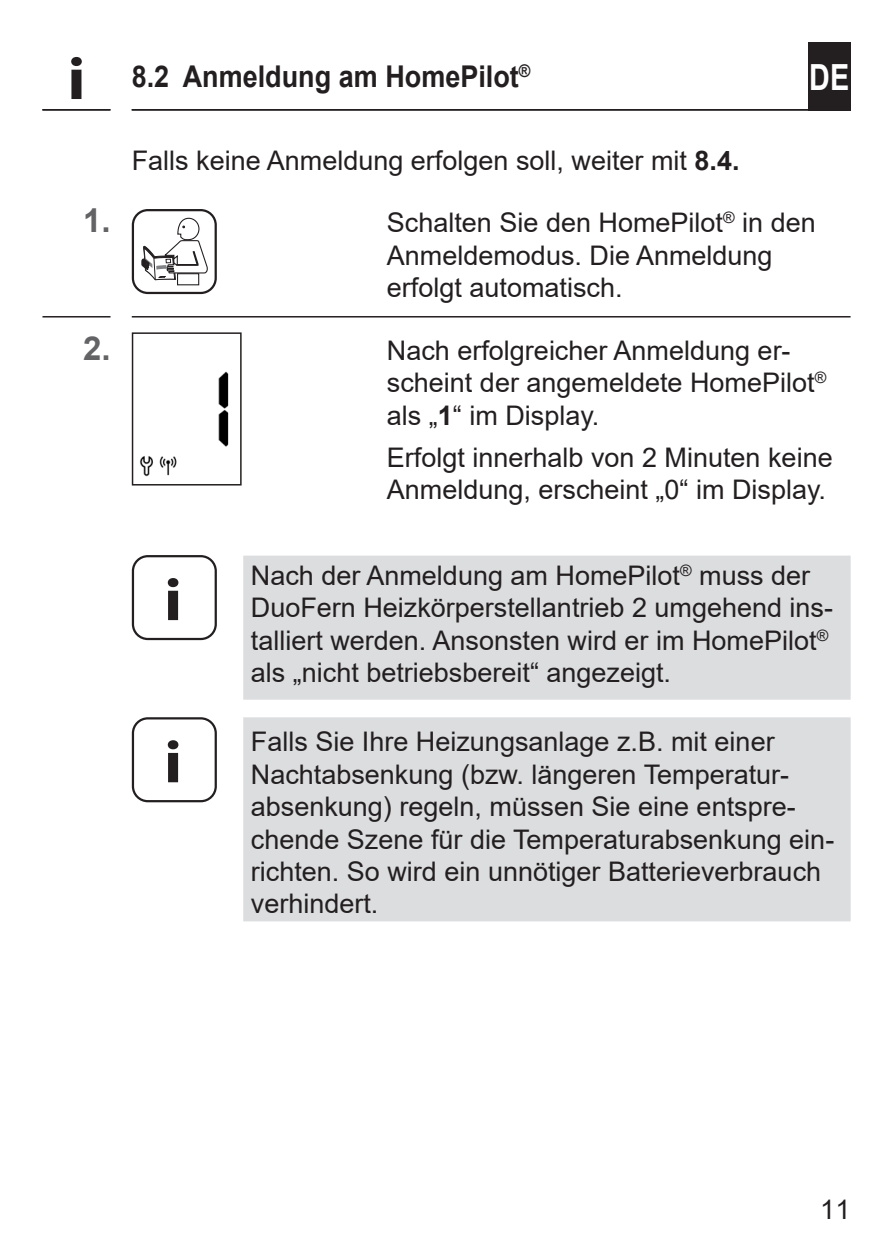
<style>
.page{position:relative;width:893px;height:1259px;background:#fff}
.page>*{position:absolute;margin:0;border:0;box-sizing:border-box;transform-origin:0 0}
.INFO-Icon{font:700 60px "Myriad Pro";color:#231f20;scale:1.1 1}
.t1{font:700 36px "Arial";color:#fff;scale:.8 1}
.t2{font:700 33px "Arial";color:#636366}
.t3{font:700 30px "Arial";color:#231f20;scale:.9 1}
.Nützliche_Infos_-_DE{font:27px/32.4px "Arial";color:#231f20}
.Fließtext_nach_Handl{font:27px/32.4px "Arial";color:#231f20}
.t4{font:700 17.4px "Arial";color:#231f20;scale:.9 1}
.s1{font-weight:700}
</style>
<div class="page">
<div style="left:808px;top:42px;width:42px;height:69px;background:#231f20"></div>
<hr style="left:132px;top:109px;width:718px;height:2px;background:#231f20">
<hr style="left:42px;top:109px;width:68px;height:2px;background:#231f20">
<svg style="left:42px;top:316px;width:809px;height:1px"></svg>
<div style="left:177px;top:273px;width:22px;height:12px;border:1px solid #231f20"></div>
<svg style="left:142px;top:217px;width:66px;height:63px"></svg>
<div style="left:132px;top:209px;width:85px;height:85px;border:2px solid #231f20;border-radius:15px"></div>
<img style="left:140px;top:371px;width:89px;height:106px">
<div style="left:132px;top:332px;width:110px;height:153px;border:2px solid #231f20"></div>
<div style="left:243px;top:555px;width:608px;height:144px;background:#dcdddf"></div>
<div style="left:243px;top:717px;width:608px;height:204px;background:#dcdddf"></div>
<div style="left:132px;top:555px;width:85px;height:85px;border:2px solid #231f20;border-radius:15px"></div>
<div style="left:132px;top:717px;width:85px;height:85px;border:2px solid #231f20;border-radius:15px"></div>
<p class="INFO-Icon" style="left:67px;top:45px;width:18px">i</p>
<p class="t3" style="left:132px;top:56px;width:432px">8.2 Anmeldung am HomePilot</p>
<h2 class="t1" style="left:809px;top:52px;width:52px">DE</h2>
<p class="t4" style="left:519px;top:59px;width:14px">®</p>
<p class="Fließtext_nach_Handl" style="left:132px;top:144px;width:609px">Falls keine Anmeldung erfolgen soll, weiter mit <span class="s1">8.4.</span></p>
<p class="t2" style="left:83px;top:197px;width:29px">1.</p>
<p class="Nützliche_Infos_-_DE" style="left:387px;top:206px;width:430px">Schalten Sie den HomePilot<sup>®</sup> in den<br>Anmeldemodus. Die Anmeldung erfolgt automatisch.</p>
<p class="t2" style="left:83px;top:325px;width:29px">2.</p>
<p class="Nützliche_Infos_-_DE" style="left:387px;top:334px;width:441px">Nach erfolgreicher Anmeldung er&shy;scheint der angemeldete HomePilot<sup>® </sup>als „<span class="s1">1</span>“ im Display.</p>
<p class="Fließtext_nach_Handl" style="left:387px;top:441px;width:447px">Erfolgt innerhalb von 2 Minuten keine<br>Anmeldung, erscheint „0“ im Display.</p>
<p class="INFO-Icon" style="left:164px;top:566px;width:18px">i</p>
<p class="Nützliche_Infos_-_DE" style="left:251px;top:559px;width:584px">Nach der Anmeldung am HomePilot<sup>®</sup> muss der DuoFern Heizkörperstellantrieb 2 umgehend ins&shy;talliert werden. Ansonsten wird er im HomePilot<sup>® </sup>als „nicht betriebsbereit“ angezeigt.</p>
<p class="INFO-Icon" style="left:164px;top:728px;width:18px">i</p>
<p class="Nützliche_Infos_-_DE" style="left:251px;top:725px;width:585px">Falls Sie Ihre Heizungsanlage z.B. mit einer Nachtabsenkung (bzw. längeren Temperatur&shy;absenkung) regeln, müssen Sie eine entspre&shy;chende Szene für die Temperaturabsenkung ein&shy;richten. So wird ein unnötiger Batterieverbrauch verhindert.</p>
<p class="Nützliche_Infos_-_DE" style="left:820px;top:1193px;width:32px">11</p>
</div>
